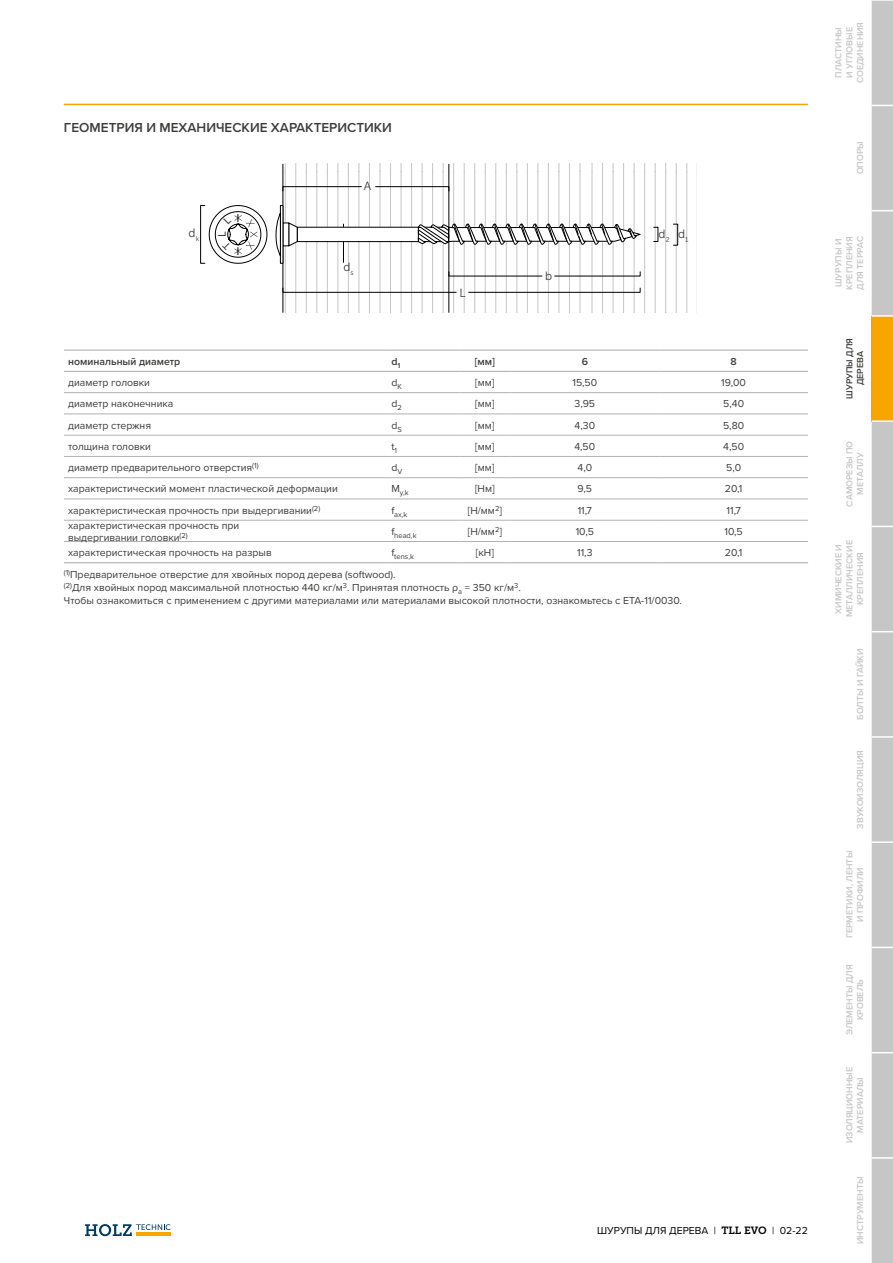
<style>
.page{position:relative;width:893px;height:1263px;background:#fff}
.page>*{position:absolute;margin:0;border:0;box-sizing:border-box;transform-origin:0 0}
.t1{font:600 13.5px "Proxima Nova";color:#3c3c3b}
.t2{font:12px "Museo Sans 300";color:#3c3c3b}
.t3{font:10.5px/12.6px "Proxima Nova";color:#3c3c3b}
.t4{font:10.5px "Proxima Nova";color:#000}
.t5{font:600 10.5px "Proxima Nova";color:#3c3c3b}
.t6{font:10.5px "Museo Sans 500";color:#3c3c3b}
.t7{font:600 9px/10.8px "Proxima Nova";color:#c6c6c6;text-align:center}
.t8{font:600 9px/10.8px "Proxima Nova";color:#3c3c3b;text-align:center}
.t9{font:7.5px "Proxima Nova";color:#3c3c3b}
.s1{font-family:"Museo Slab 700"}
</style>
<div class="page">
<svg style="left:85px;top:1224px;width:86px;height:12px"></svg>
<svg style="left:284px;top:164px;width:404px;height:149px"></svg>
<hr style="left:448px;top:164px;width:1px;height:149px;background:#000">
<hr style="left:283px;top:164px;width:1px;height:149px;background:#000">
<div style="left:283px;top:223px;width:6px;height:23px;background:#fff"></div>
<svg style="left:276px;top:213px;width:5px;height:43px"></svg>
<svg style="left:288px;top:222px;width:354px;height:40px"></svg>
<svg style="left:468px;top:288px;width:172px;height:5px"></svg>
<svg style="left:283px;top:288px;width:174px;height:5px"></svg>
<svg style="left:554px;top:271px;width:86px;height:5px"></svg>
<svg style="left:448px;top:271px;width:94px;height:5px"></svg>
<div style="left:673px;top:224px;width:5px;height:21px;border:1px solid #000"></div>
<svg style="left:375px;top:186px;width:74px;height:5px"></svg>
<svg style="left:283px;top:186px;width:79px;height:5px"></svg>
<hr style="left:64px;top:392px;width:323px;height:1px;background:#b3b2b2">
<hr style="left:387px;top:392px;width:72px;height:1px;background:#b3b2b2">
<hr style="left:459px;top:392px;width:51px;height:1px;background:#b3b2b2">
<hr style="left:510px;top:392px;width:149px;height:1px;background:#b3b2b2">
<hr style="left:659px;top:392px;width:149px;height:1px;background:#b3b2b2">
<hr style="left:64px;top:414px;width:323px;height:1px;background:#b3b2b2">
<hr style="left:387px;top:414px;width:72px;height:1px;background:#b3b2b2">
<hr style="left:459px;top:414px;width:51px;height:1px;background:#b3b2b2">
<hr style="left:510px;top:414px;width:149px;height:1px;background:#b3b2b2">
<hr style="left:659px;top:414px;width:149px;height:1px;background:#b3b2b2">
<hr style="left:64px;top:435px;width:323px;height:1px;background:#b3b2b2">
<hr style="left:387px;top:435px;width:72px;height:1px;background:#b3b2b2">
<hr style="left:459px;top:435px;width:51px;height:1px;background:#b3b2b2">
<hr style="left:510px;top:435px;width:149px;height:1px;background:#b3b2b2">
<hr style="left:659px;top:435px;width:149px;height:1px;background:#b3b2b2">
<hr style="left:64px;top:456px;width:323px;height:1px;background:#b3b2b2">
<hr style="left:387px;top:456px;width:72px;height:1px;background:#b3b2b2">
<hr style="left:459px;top:456px;width:51px;height:1px;background:#b3b2b2">
<hr style="left:510px;top:456px;width:149px;height:1px;background:#b3b2b2">
<hr style="left:659px;top:456px;width:149px;height:1px;background:#b3b2b2">
<hr style="left:64px;top:477px;width:323px;height:1px;background:#b3b2b2">
<hr style="left:387px;top:477px;width:72px;height:1px;background:#b3b2b2">
<hr style="left:459px;top:477px;width:51px;height:1px;background:#b3b2b2">
<hr style="left:510px;top:477px;width:149px;height:1px;background:#b3b2b2">
<hr style="left:659px;top:477px;width:149px;height:1px;background:#b3b2b2">
<hr style="left:64px;top:499px;width:323px;height:1px;background:#b3b2b2">
<hr style="left:387px;top:499px;width:72px;height:1px;background:#b3b2b2">
<hr style="left:459px;top:499px;width:51px;height:1px;background:#b3b2b2">
<hr style="left:510px;top:499px;width:149px;height:1px;background:#b3b2b2">
<hr style="left:659px;top:499px;width:149px;height:1px;background:#b3b2b2">
<hr style="left:64px;top:520px;width:323px;height:1px;background:#b3b2b2">
<hr style="left:387px;top:520px;width:72px;height:1px;background:#b3b2b2">
<hr style="left:459px;top:520px;width:51px;height:1px;background:#b3b2b2">
<hr style="left:510px;top:520px;width:149px;height:1px;background:#b3b2b2">
<hr style="left:659px;top:520px;width:149px;height:1px;background:#b3b2b2">
<hr style="left:64px;top:541px;width:323px;height:1px;background:#b3b2b2">
<hr style="left:387px;top:541px;width:72px;height:1px;background:#b3b2b2">
<hr style="left:459px;top:541px;width:51px;height:1px;background:#b3b2b2">
<hr style="left:510px;top:541px;width:149px;height:1px;background:#b3b2b2">
<hr style="left:659px;top:541px;width:149px;height:1px;background:#b3b2b2">
<hr style="left:64px;top:350px;width:323px;height:1px;background:#b3b2b2">
<hr style="left:387px;top:350px;width:72px;height:1px;background:#b3b2b2">
<hr style="left:459px;top:350px;width:51px;height:1px;background:#b3b2b2">
<hr style="left:510px;top:350px;width:149px;height:1px;background:#b3b2b2">
<hr style="left:659px;top:350px;width:149px;height:1px;background:#b3b2b2">
<hr style="left:64px;top:371px;width:323px;height:1px;background:#b3b2b2">
<hr style="left:387px;top:371px;width:72px;height:1px;background:#b3b2b2">
<hr style="left:459px;top:371px;width:51px;height:1px;background:#b3b2b2">
<hr style="left:510px;top:371px;width:149px;height:1px;background:#b3b2b2">
<hr style="left:659px;top:371px;width:149px;height:1px;background:#b3b2b2">
<hr style="left:64px;top:562px;width:323px;height:1px;background:#b3b2b2">
<hr style="left:387px;top:562px;width:72px;height:1px;background:#b3b2b2">
<hr style="left:459px;top:562px;width:51px;height:1px;background:#b3b2b2">
<hr style="left:510px;top:562px;width:149px;height:1px;background:#b3b2b2">
<hr style="left:659px;top:562px;width:149px;height:1px;background:#b3b2b2">
<svg style="left:872px;top:0;width:21px;height:1263px;background:#cac4b6"></svg>
<hr style="left:64px;top:104px;width:744px;height:1px;background:#f7a600">
<svg style="left:200px;top:205px;width:67px;height:59px"></svg>
<p class="t1" style="left:64px;top:118px;width:330px">ГЕОМЕТРИЯ И МЕХАНИЧЕСКИЕ ХАРАКТЕРИСТИКИ</p>
<p class="t2" style="left:189px;top:227px;width:12px">d<sub>k</sub></p>
<p class="t2" style="left:364px;top:180px;width:9px">A</p>
<p class="t6" style="left:216px;top:237px;width:7px;rotate:-90deg">L</p>
<p class="t2" style="left:659px;top:227px;width:31px">d<sub>2</sub> d<sub>1</sub></p>
<p class="t2" style="left:343px;top:260px;width:12px">d<sub>s</sub></p>
<p class="t2" style="left:459px;top:287px;width:8px">L</p>
<p class="t2" style="left:545px;top:269px;width:9px">b</p>
<p class="t5" style="left:68px;top:354px;width:114px">номинальный диаметр</p>
<p class="t5" style="left:391px;top:354px;width:10px">d<sub>1</sub></p>
<p class="t5" style="left:475px;top:354px;width:22px">[мм]</p>
<p class="t5" style="left:582px;top:354px;width:8px">6</p>
<p class="t5" style="left:730px;top:354px;width:8px">8</p>
<p class="t3" style="left:68px;top:376px;width:83px">диаметр головки</p>
<p class="t3" style="left:391px;top:376px;width:12px">d<sub>K</sub></p>
<p class="t3" style="left:475px;top:376px;width:21px">[мм]</p>
<p class="t3" style="left:572px;top:376px;width:26px">15,50</p>
<p class="t3" style="left:721px;top:376px;width:26px">19,00</p>
<p class="t3" style="left:68px;top:397px;width:107px">диаметр наконечника</p>
<p class="t3" style="left:391px;top:397px;width:12px">d<sub>2</sub></p>
<p class="t3" style="left:475px;top:397px;width:21px">[мм]</p>
<p class="t3" style="left:574px;top:397px;width:22px">3,95</p>
<p class="t3" style="left:723px;top:397px;width:22px">5,40</p>
<p class="t3" style="left:68px;top:418px;width:84px">диаметр стержня</p>
<p class="t3" style="left:391px;top:418px;width:12px">d<sub>S</sub></p>
<p class="t3" style="left:475px;top:418px;width:21px">[мм]</p>
<p class="t3" style="left:575px;top:418px;width:22px">4,30</p>
<p class="t3" style="left:723px;top:418px;width:23px">5,80</p>
<p class="t3" style="left:68px;top:440px;width:84px">толщина головки</p>
<p class="t3" style="left:391px;top:440px;width:7px">t<sub>1</sub></p>
<p class="t3" style="left:475px;top:440px;width:21px">[мм]</p>
<p class="t3" style="left:574px;top:440px;width:22px">4,50</p>
<p class="t3" style="left:723px;top:440px;width:22px">4,50</p>
<p class="t3" style="left:68px;top:461px;width:192px">диаметр предварительного отверстия<sup>(1)</sup></p>
<p class="t3" style="left:391px;top:461px;width:12px">d<sub>V</sub></p>
<p class="t3" style="left:475px;top:461px;width:21px">[мм]</p>
<p class="t3" style="left:577px;top:461px;width:16px">4,0</p>
<p class="t3" style="left:726px;top:461px;width:17px">5,0</p>
<p class="t3" style="left:68px;top:482px;width:271px">характеристический момент пластической деформации</p>
<p class="t9" style="left:391px;top:487px;width:19px"><sup>M</sup>y,k</p>
<p class="t3" style="left:475px;top:482px;width:21px">[Нм]</p>
<p class="t3" style="left:578px;top:482px;width:16px">9,5</p>
<p class="t3" style="left:725px;top:482px;width:19px">20,1</p>
<p class="t3" style="left:68px;top:503px;width:254px">характеристическая прочность при выдергивании<sup>(2)</sup></p>
<p class="t9" style="left:391px;top:509px;width:18px"><sup>f</sup>ax,k</p>
<p class="t3" style="left:468px;top:503px;width:36px">[Н/мм<sup>2</sup>]</p>
<p class="t3" style="left:578px;top:503px;width:16px">11,7</p>
<p class="t3" style="left:726px;top:503px;width:16px">11,7</p>
<p class="t3" style="left:68px;top:518px;width:173px">характеристическая прочность при выдергивании головки<sup>(2)</sup></p>
<p class="t9" style="left:391px;top:530px;width:27px"><sup>f</sup>head,k</p>
<p class="t3" style="left:468px;top:525px;width:36px">[Н/мм<sup>2</sup>]</p>
<p class="t3" style="left:576px;top:525px;width:20px">10,5</p>
<p class="t3" style="left:724px;top:525px;width:20px">10,5</p>
<p class="t3" style="left:68px;top:546px;width:205px">характеристическая прочность на разрыв</p>
<p class="t9" style="left:391px;top:551px;width:24px"><sup>f</sup>tens,k</p>
<p class="t3" style="left:476px;top:546px;width:19px">[кН]</p>
<p class="t3" style="left:577px;top:546px;width:17px">11,3</p>
<p class="t3" style="left:725px;top:546px;width:19px">20,1</p>
<p class="t3" style="left:64px;top:568px;width:619px"><sup>(1)</sup>Предварительное отверстие для хвойных пород дерева (softwood).<br><sup>(2)</sup>Для хвойных пород максимальной плотностью 440 кг/м<sup>3</sup>. Принятая плотность ρ<sub>a</sub> = 350 кг/м<sup>3</sup>.<br>Чтобы ознакомиться с применением с другими материалами или материалами высокой плотности, ознакомьтесь с ETA-11/0030.</p>
<p class="t4" style="left:597px;top:1223px;width:212px">ШУРУПЫ ДЛЯ ДЕРЕВА | <span class="s1">TLL EVO</span> | 02-22</p>
<p class="t7" style="left:833px;top:83px;width:63px;rotate:-90deg">ПЛАСТИНЫ<br>И УГЛОВЫЕ<br>СОЕДИНЕНИЯ</p>
<p class="t7" style="left:854px;top:174px;width:35px;rotate:-90deg">ОПОРЫ</p>
<p class="t7" style="left:833px;top:290px;width:55px;text-align:left;rotate:-90deg">ШУРУПЫ И<br>КРЕПЛЕНИЯ<br>ДЛЯ ТЕРРАС</p>
<p class="t8" style="left:844px;top:399px;width:62px;rotate:-90deg">ШУРУПЫ ДЛЯ<br>ДЕРЕВА</p>
<p class="t7" style="left:844px;top:506px;width:67px;rotate:-90deg">САМОРЕЗЫ ПО<br>МЕТАЛЛУ</p>
<p class="t7" style="left:833px;top:617px;width:79px;rotate:-90deg">ХИМИЧЕСКИЕ И<br>МЕТАЛЛИЧЕСКИЕ<br>КРЕПЛЕНИЯ</p>
<p class="t7" style="left:854px;top:720px;width:72px;rotate:-90deg">БОЛТЫ И ГАЙКИ</p>
<p class="t7" style="left:854px;top:828px;width:80px;rotate:-90deg">ЗВУКОИЗОЛЯЦИЯ</p>
<p class="t7" style="left:844px;top:938px;width:89px;rotate:-90deg">ГЕРМЕТИКИ, ЛЕНТЫ<br>И ПРОФИЛИ</p>
<p class="t7" style="left:844px;top:1035px;width:72px;rotate:-90deg">ЭЛЕМЕНТЫ ДЛЯ<br>КРОВЕЛЬ</p>
<p class="t7" style="left:844px;top:1143px;width:78px;rotate:-90deg">ИЗОЛЯЦИОННЫЕ<br>МАТЕРИАЛЫ</p>
<p class="t7" style="left:854px;top:1244px;width:69px;rotate:-90deg">ИНСТРУМЕНТЫ</p>
</div>
